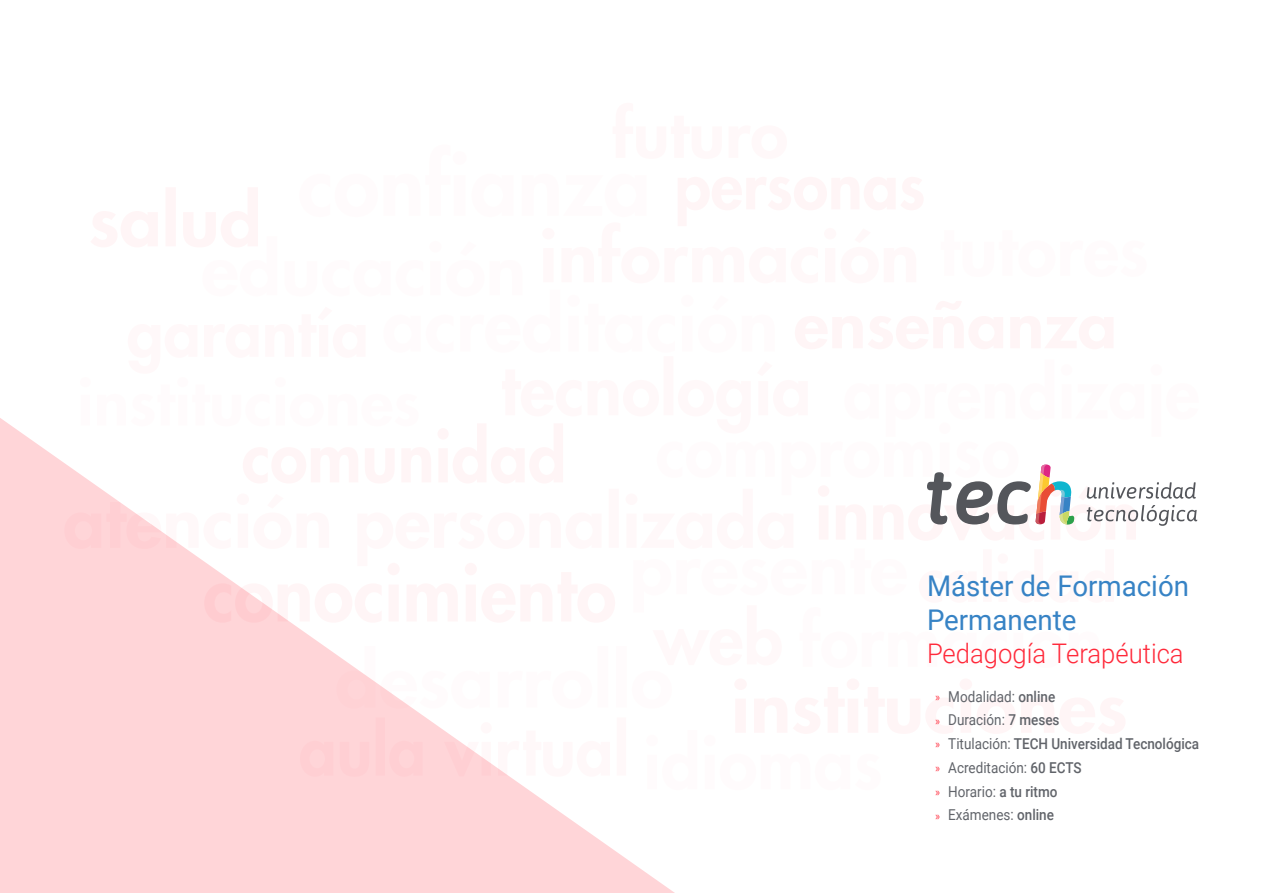
<style>
.page{position:relative;width:1263px;height:893px;background:#fff}
.page>*{position:absolute;margin:0;border:0;box-sizing:border-box;transform-origin:0 0}
.t1{font:28.5px/34.2px "Roboto";color:#3783c5}
.t2{font:300 27px "Roboto";color:#ff293a;scale:.95 1}
.t3{font:15px/23.7px "Roboto";color:#61646a;scale:.9 1}
.s1{font-family:"Myriad Pro";font-size:12px;color:#ff293a}
.s2{font-weight:500}
</style>
<div class="page">
<svg style="left:0;top:418px;width:675px;height:475px;background:#ffd9db"></svg>
<svg style="left:64px;top:418px;width:1134px;height:372px"></svg>
<h1 class="t1" style="left:927px;top:568px;width:263px">Máster de Formación<br>Permanente</h1>
<h2 class="t2" style="left:927px;top:635px;width:272px">Pedagogía Terapéutica</h2>
<p class="t3" style="left:935px;top:684px;width:294px"><span class="s1">»</span> Modalidad: <span class="s2">online<br></span><span class="s1">»</span> Duración: <span class="s2">7 meses<br></span><span class="s1">»</span> Titulación: <span class="s2">TECH Universidad Tecnológica </span><span class="s1">»</span> Acreditación: <span class="s2">60 ECTS<br></span><span class="s1">»</span> Horario: <span class="s2">a tu ritmo<br></span><span class="s1">»</span> Exámenes: <span class="s2">online</span></p>
</div>
